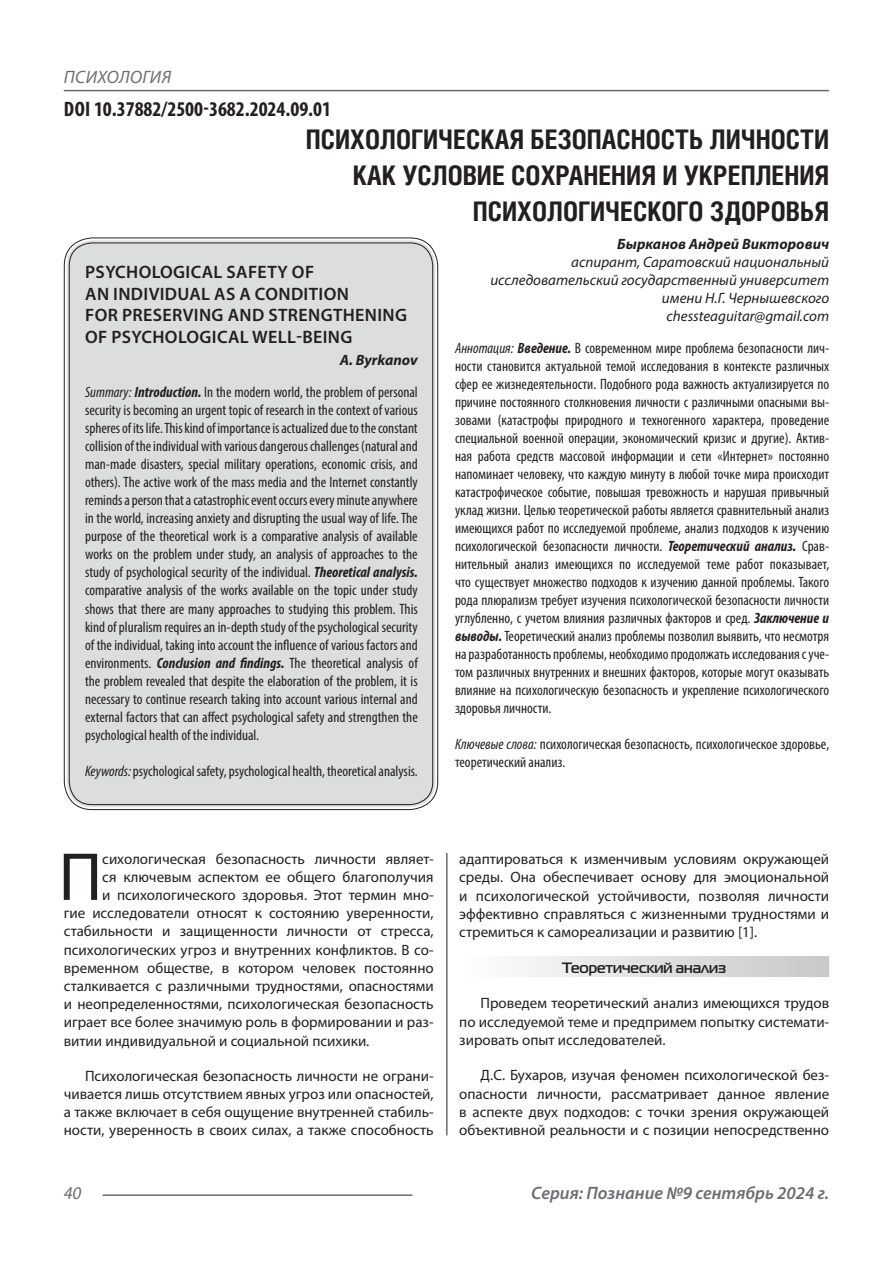
<style>
.page{position:relative;width:893px;height:1263px;background:#fff}
.page>*{position:absolute;margin:0;border:0;box-sizing:border-box;transform-origin:0 0}
.Статья_текст_первый{font:68.4px "Myriad Pro";color:#231f20}
.Статья_название{font:700 27px/36px "Helios Cond C";color:#231f20;text-align:right}
.ДОИ{font:700 condensed 21px "Myriad Pro";color:#231f20}
.Статья_название_англ{font:600 18px/21.6px "Myriad Pro";letter-spacing:.02em;color:#231f20}
.t1{font:italic 600 18px "Myriad Pro";color:#6c6d70}
.t2{font:italic 18px "Myriad Pro";letter-spacing:.02em;color:#6c6d70}
.Статья_аннотация_тек{font:condensed 15px/18px "Myriad Pro";color:#231f20;text-align:justify}
.Статья_аннотация_анг{font:condensed 15px/18px "Myriad Pro";color:#231f20;text-align:justify}
.Статья_текст{font:15px/18.5px "Myriad Pro";color:#231f20;text-align:justify}
.Статья_текст_первый-2{font:15px "Myriad Pro";color:#231f20}
.Статья_автор_инфо{font:italic 15px/18px "Myriad Pro";color:#231f20;text-align:right}
.Статья_автор_инфо-2{font:italic 700 15px "Myriad Pro";color:#231f20}
.Статья_подзаголовок{font:700 15px "Magistral C";color:#231f20}
.Статья_автор_англ{font:italic 700 15px "Myriad Pro";color:#231f20}
.s1{font-style:italic}
.s2{font-weight:700;font-style:italic}
</style>
<div class="page">
<hr style="left:446px;top:128px;width:1px;height:1007px;background:#231f20">
<hr style="left:103px;top:1194px;width:309px;height:2px;background:#6c6d70">
<hr style="left:64px;top:90px;width:765px;height:1px;background:#6c6d70">
<div style="left:67px;top:240px;width:368px;height:567px;background:#dcdddf;border-radius:26px"></div>
<div style="left:459px;top:956px;width:370px;height:21px;background:linear-gradient(to right,#fefeff,#c6c8ca)"></div>
<p class="t2" style="left:64px;top:66px;width:109px">ПСИХОЛОГИЯ</p>
<p class="ДОИ" style="left:64px;top:96px;width:269px">DOI 10.37882/2500-3682.2024.09.01</p>
<p class="Статья_название" style="left:306px;top:121px;width:525px">ПСИХОЛОГИЧЕСКАЯ БЕЗОПАСНОСТЬ ЛИЧНОСТИ</p>
<p class="Статья_название" style="left:353px;top:157px;width:478px">КАК УСЛОВИЕ СОХРАНЕНИЯ И УКРЕПЛЕНИЯ<br>ПСИХОЛОГИЧЕСКОГО ЗДОРОВЬЯ</p>
<p class="Статья_автор_инфо-2" style="left:617px;top:234px;width:213px">Бырканов Андрей Викторович</p>
<p class="Статья_автор_инфо" style="left:490px;top:252px;width:340px">аспирант, Саратовский национальный исследовательский государственный университет имени Н.Г. Чернышевского</p>
<p class="Статья_автор_инфо" style="left:666px;top:306px;width:164px">chessteaguitar@gmail.com</p>
<p class="Статья_аннотация_тек" style="left:455px;top:339px;width:376px"><span class="s1">Аннотация:</span> <span class="s2">Введение.</span> В современном мире проблема безопасности лич&shy;ности становится актуальной темой исследования в контексте различных сфер ее жизнедеятельности. Подобного рода важность актуализируется по причине постоянного столкновения личности с различными опасными вы&shy;зовами (катастрофы природного и техногенного характера, проведение специальной военной операции, экономический кризис и другие). Актив&shy;ная работа средств массовой информации и сети «Интернет» постоянно напоминает человеку, что каждую минуту в любой точке мира происходит катастрофическое событие, повышая тревожность и нарушая привычный уклад жизни. Целью теоретической работы является сравнительный анализ имеющихся работ по исследуемой проблеме, анализ подходов к изучению психологической безопасности личности. <span class="s2">Теоретический анализ.</span> Срав&shy;нительный анализ имеющихся по исследуемой теме работ показывает, что существует множество подходов к изучению данной проблемы. Такого рода плюрализм требует изучения психологической безопасности личности углубленно, с учетом влияния различных факторов и сред. <span class="s2">Заключение и выводы.</span> Теоретический анализ проблемы позволил выявить, что несмотря на разработанность проблемы, необходимо продолжать исследования с уче&shy;том различных внутренних и внешних факторов, которые могут оказывать влияние на психологическую безопасность и укрепление психологического здоровья личности.</p>
<p class="Статья_аннотация_тек" style="left:455px;top:735px;width:376px"><span class="s1">Ключевые слова:</span> психологическая безопасность, психологическое здоровье, теоретический анализ.</p>
<p class="Статья_название_англ" style="left:85px;top:261px;width:230px">PSYCHOLOGICAL SAFETY OF</p>
<p class="Статья_название_англ" style="left:85px;top:282px;width:265px">AN INDIVIDUAL AS A CONDITION</p>
<p class="Статья_название_англ" style="left:85px;top:304px;width:323px">FOR PRESERVING AND STRENGTHENING<br>OF PSYCHOLOGICAL WELL-BEING</p>
<p class="Статья_автор_англ" style="left:340px;top:350px;width:79px">A. Byrkanov</p>
<p class="Статья_аннотация_анг" style="left:85px;top:383px;width:334px"><span class="s1">Summary:</span> <span class="s2">Introduction.</span> In the modern world, the problem of personal security is becoming an urgent topic of research in the context of various spheres of its life. This kind of importance is actualized due to the constant collision of the individual with various dangerous challenges (natural and man-made disasters, special military operations, economic crisis, and others). The active work of the mass media and the Internet constantly reminds a person that a catastrophic event occurs every minute anywhere in the world, increasing anxiety and disrupting the usual way of life. The purpose of the theoretical work is a comparative analysis of available works on the problem under study, an analysis of approaches to the study of psychological security of the individual. <span class="s2">Theoretical analysis. </span>comparative analysis of the works available on the topic under study shows that there are many approaches to studying this problem. This kind of pluralism requires an in-depth study of the psychological security of the individual, taking into account the influence of various factors and environments. <span class="s2">Conclusion and findings.</span> The theoretical analysis of the problem revealed that despite the elaboration of the problem, it is necessary to continue research taking into account various internal and external factors that can affect psychological safety and strengthen the psychological health of the individual.</p>
<p class="Статья_аннотация_анг" style="left:85px;top:761px;width:334px"><span class="s1">Keywords:</span> psychological safety, psychological health, theoretical analysis.</p>
<p class="Статья_текст_первый" style="left:59px;top:835px;width:45px">П</p>
<p class="Статья_текст_первый-2" style="left:102px;top:849px;width:333px">сихологическая безопасность личности являет-</p>
<p class="Статья_текст_первый-2" style="left:102px;top:867px;width:333px">ся ключевым аспектом ее общего благополучия</p>
<p class="Статья_текст_первый-2" style="left:102px;top:885px;width:333px">и психологического здоровья. Этот термин мно-</p>
<p class="Статья_текст_первый-2" style="left:64px;top:904px;width:371px">гие исследователи относят к состоянию уверенности,</p>
<p class="Статья_текст_первый-2" style="left:64px;top:922px;width:371px">стабильности и защищенности личности от стресса,</p>
<p class="Статья_текст_первый-2" style="left:64px;top:940px;width:371px">психологических угроз и внутренних конфликтов. В со-</p>
<p class="Статья_текст_первый-2" style="left:64px;top:958px;width:371px">временном обществе, в котором человек постоянно</p>
<p class="Статья_текст_первый-2" style="left:64px;top:977px;width:371px">сталкивается с различными трудностями, опасностями</p>
<p class="Статья_текст_первый-2" style="left:64px;top:995px;width:371px">и неопределенностями, психологическая безопасность</p>
<p class="Статья_текст_первый-2" style="left:64px;top:1013px;width:371px">играет все более значимую роль в формировании и раз-</p>
<p class="Статья_текст_первый-2" style="left:64px;top:1031px;width:307px">витии индивидуальной и социальной психики.</p>
<p class="Статья_текст" style="left:64px;top:1066px;width:371px;text-indent:21px">Психологическая безопасность личности не ограни&shy;чивается лишь отсутствием явных угроз или опасностей, а также включает в себя ощущение внутренней стабиль&shy;ности, уверенность в своих силах, а также способность</p>
<p class="Статья_текст" style="left:459px;top:849px;width:371px">адаптироваться к изменчивым условиям окружающей среды. Она обеспечивает основу для эмоциональной и психологической устойчивости, позволяя личности эффективно справляться с жизненными трудностями и стремиться к самореализации и развитию [1].</p>
<p class="Статья_подзаголовок" style="left:562px;top:958px;width:165px">Теоретический анализ</p>
<p class="Статья_текст" style="left:459px;top:994px;width:371px;text-indent:21px">Проведем теоретический анализ имеющихся трудов по исследуемой теме и предпримем попытку системати&shy;зировать опыт исследователей.</p>
<p class="Статья_текст" style="left:459px;top:1066px;width:371px;text-indent:21px">Д.С. Бухаров, изучая феномен психологической без&shy;опасности личности, рассматривает данное явление в аспекте двух подходов: с точки зрения окружающей объективной реальности и с позиции непосредственно</p>
<p class="t2" style="left:64px;top:1182px;width:19px">40</p>
<p class="t1" style="left:531px;top:1182px;width:299px">Серия: Познание №9 сентябрь 2024 г.</p>
</div>
